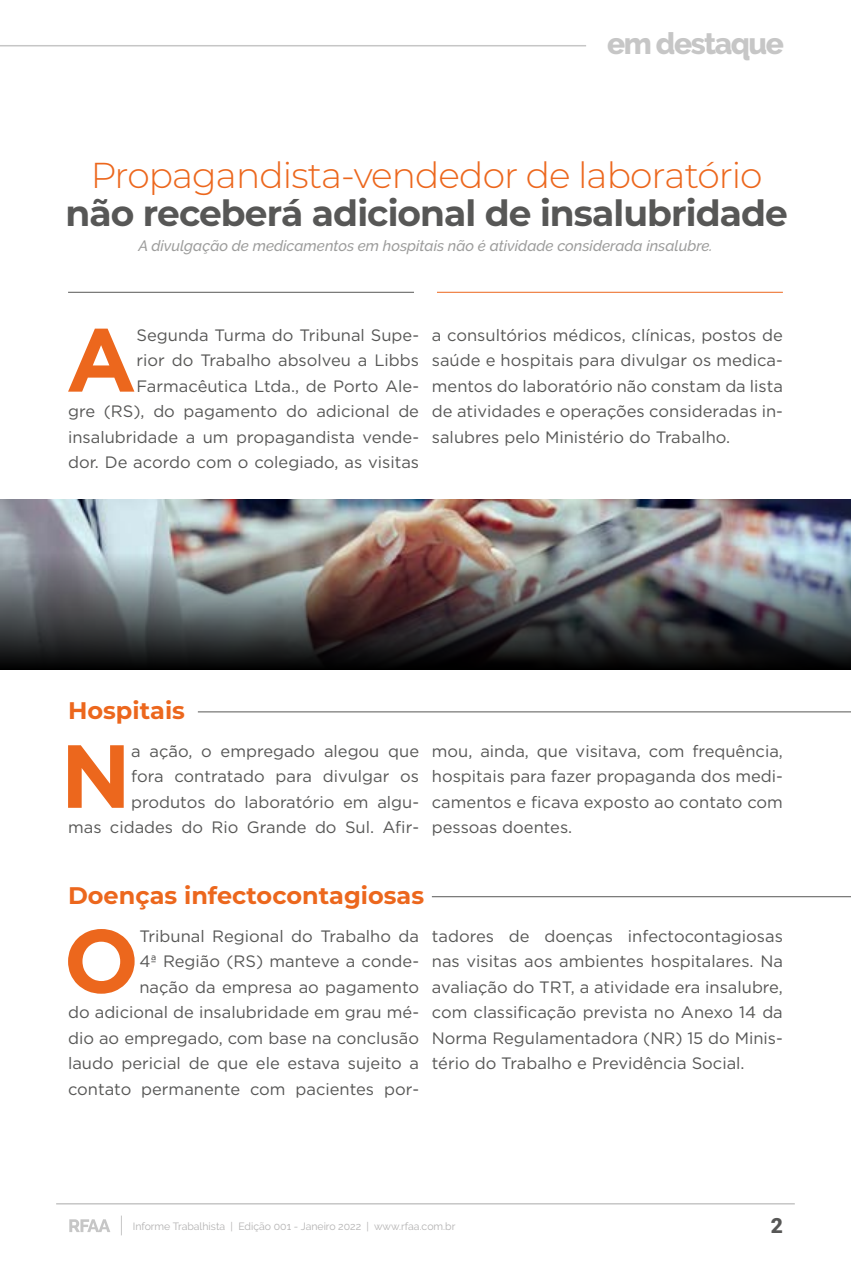
<style>
.page{position:relative;width:851px;height:1276px;background:#fff}
.page>*{position:absolute;margin:0;border:0;box-sizing:border-box;transform-origin:0 0}
.t1{font:700 89.4px "Gotham";color:#ec671d}
.t2{font:300 36px "Montserrat";letter-spacing:-.025em;color:#ec671d}
.t3{font:700 36px "Montserrat";letter-spacing:-.025em;color:#575756}
.t4{font:800 30px "Raleway";letter-spacing:-.05em;color:#c6c6c6}
.t5{font:700 24px "Montserrat";color:#ec671d}
.t6{font:900 21px "Roboto";color:#575756}
.t7{font:16.5px/25.5px "Gotham";color:#575756;text-align:right}
.t8{font:italic 500 15px "Raleway";color:#9d9d9c}
.t9{font:10.5px "Raleway";color:#b3b2b2}
</style>
<div class="page">
<hr style="left:198px;top:711px;width:652px;height:1px;background:#585856">
<hr style="left:432px;top:896px;width:418px;height:1px;background:#585856">
<img style="left:0;top:499px;width:850px;height:54px">
<img style="left:0;top:553px;width:850px;height:116px">
<hr style="left:68px;top:292px;width:346px;height:1px;background:#575756">
<hr style="left:437px;top:292px;width:345px;height:1px;background:#ec671d">
<svg style="left:121px;top:1215px;width:1px;height:20px"></svg>
<hr style="left:56px;top:1203px;width:738px;height:1px;background:#c6c6c6">
<svg style="left:69px;top:1219px;width:41px;height:13px"></svg>
<hr style="left:0;top:45px;width:586px;height:1px;background:#c6c6c6">
<h3 class="t4" style="left:607px;top:26px;width:178px">em destaque</h3>
<h2 class="t2" style="left:91px;top:151px;width:673px">Propagandista-vendedor de laboratório</h2>
<h2 class="t3" style="left:65px;top:187px;width:724px">não receberá adicional de insalubridade</h2>
<p class="t8" style="left:138px;top:237px;width:575px">A divulgação de medicamentos em hospitais não é atividade considerada insalubre.</p>
<p class="t7" style="left:68px;top:322px;width:352px">Segunda Turma do Tribunal Supe-<br>rior do Trabalho absolveu a Libbs Farmacêutica Ltda., de Porto Ale-<br>gre (RS), do pagamento do adicional de insalubridade a um propagandista vende&shy;dor. De acordo com o colegiado, as visitas</p>
<h1 class="t1" style="left:66px;top:308px;width:72px">A</h1>
<p class="t7" style="left:432px;top:322px;width:352px;text-align:justify">a consultórios médicos, clínicas, postos de saúde e hospitais para divulgar os medica&shy;mentos do laboratório não constam da lista de atividades e operações consideradas in&shy;salubres pelo Ministério do Trabalho.</p>
<h3 class="t5" style="left:68px;top:693px;width:118px">Hospitais</h3>
<p class="t7" style="left:68px;top:738px;width:352px">a ação, o empregado alegou que<br>fora contratado para divulgar os produtos do laboratório em algu-<br>mas cidades do Rio Grande do Sul. Afir-</p>
<p class="t7" style="left:432px;top:738px;width:352px;text-align:justify">mou, ainda, que visitava, com frequência, hospitais para fazer propaganda dos medi&shy;camentos e ficava exposto ao contato com pessoas doentes.</p>
<h1 class="t1" style="left:61px;top:724px;width:72px">N</h1>
<h3 class="t5" style="left:68px;top:878px;width:357px">Doenças infectocontagiosas</h3>
<h1 class="t1" style="left:63px;top:909px;width:77px">O</h1>
<p class="t7" style="left:68px;top:922px;width:352px">Tribunal Regional do Trabalho da<br>4ª Região (RS) manteve a conde-<br>nação da empresa ao pagamento<br>do adicional de insalubridade em grau mé&shy;dio ao empregado, com base na conclusão laudo pericial de que ele estava sujeito a contato permanente com pacientes por-</p>
<p class="t7" style="left:432px;top:922px;width:352px;text-align:justify">tadores de doenças infectocontagiosas nas visitas aos ambientes hospitalares. Na avaliação do TRT, a atividade era insalubre, com classificação prevista no Anexo 14 da Norma Regulamentadora (NR) 15 do Minis&shy;tério do Trabalho e Previdência Social.</p>
<p class="t9" style="left:133px;top:1220px;width:324px">Informe Trabalhista | Edição 001 - Janeiro 2022 | www.rfaa.com.br</p>
<p class="t6" style="left:770px;top:1211px;width:14px">2</p>
</div>
